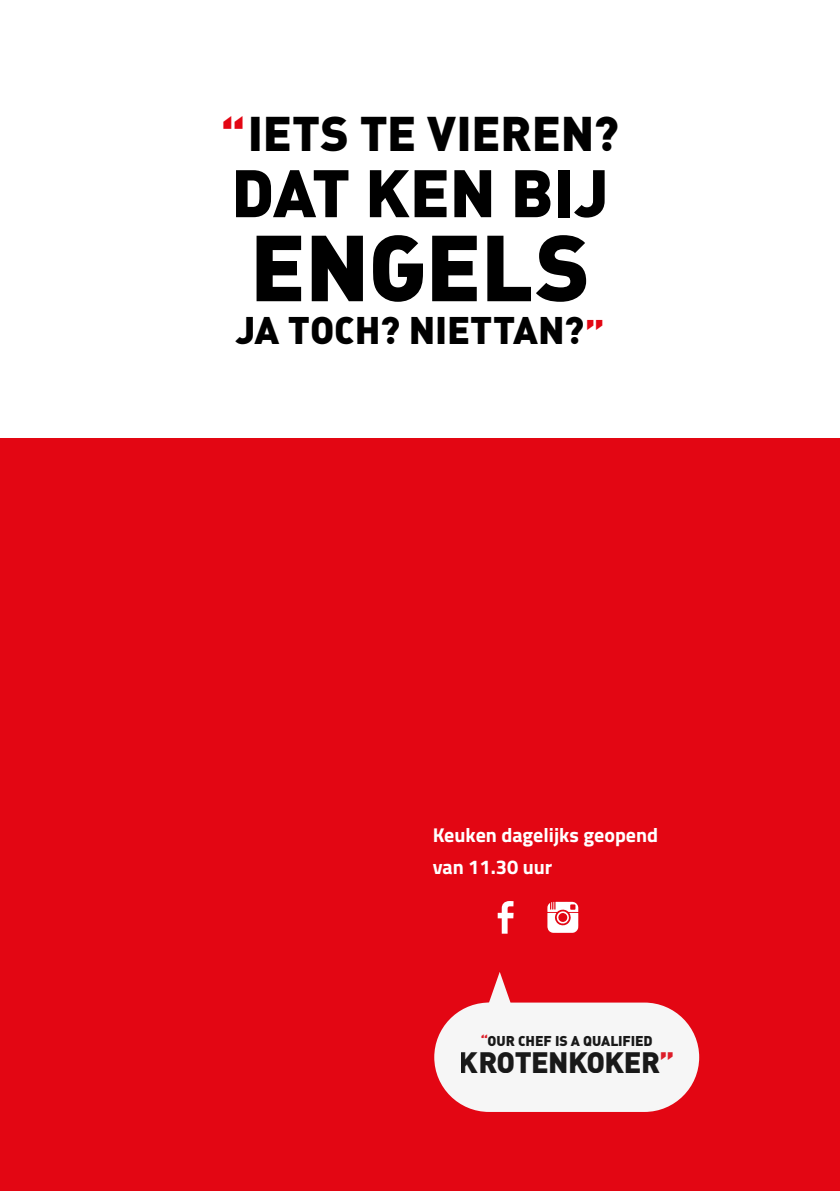
<style>
.page{position:relative;width:840px;height:1191px;background:#fff}
.page>*{position:absolute;margin:0;border:0;box-sizing:border-box;transform-origin:0 0}
.t1{font:92px "DIN Black Alternate";letter-spacing:-.01em;color:#000}
.t2{font:66px "DIN Black Alternate";letter-spacing:-.005em;color:#000}
.t3{font:48px "DIN Black Alternate";color:#000}
.t4{font:38px "DIN Black Alternate";letter-spacing:-.005em;color:#000}
.t5{font:29.2px "DIN Black Alternate";letter-spacing:-.02em;color:#000}
.t6{font:700 20px/32px "Titillium";color:#fff}
.t7{font:14px "DIN Black Alternate";letter-spacing:-.01em;color:#000}
.s1{color:#e30613}
</style>
<div class="page">
<div style="left:0;top:439px;width:839px;height:752px;background:#e30613"></div>
<svg style="left:434px;top:926px;width:266px;height:186px"></svg>
<svg style="left:497px;top:901px;width:16px;height:32px"></svg>
<svg style="left:547px;top:901px;width:31px;height:32px"></svg>
<h3 class="t3" style="left:221px;top:101px;width:399px"><span class="s1">“</span>IETS TE VIEREN?</h3>
<h2 class="t2" style="left:231px;top:149px;width:379px">DAT KEN BIJ</h2>
<h1 class="t1" style="left:250px;top:206px;width:341px">ENGELS</h1>
<h3 class="t4" style="left:235px;top:304px;width:370px">JA TOCH? NIETTAN?<span class="s1">”</span></h3>
<p class="t6" style="left:432px;top:818px;width:227px">Keuken dagelijks geopend van 11.30 uur</p>
<p class="t7" style="left:480px;top:1031px;width:173px"><span class="s1">“</span>OUR CHEF IS A QUALIFIED</p>
<h3 class="t5" style="left:458px;top:1042px;width:217px">KROTENKOKER<span class="s1">”</span></h3>
</div>
